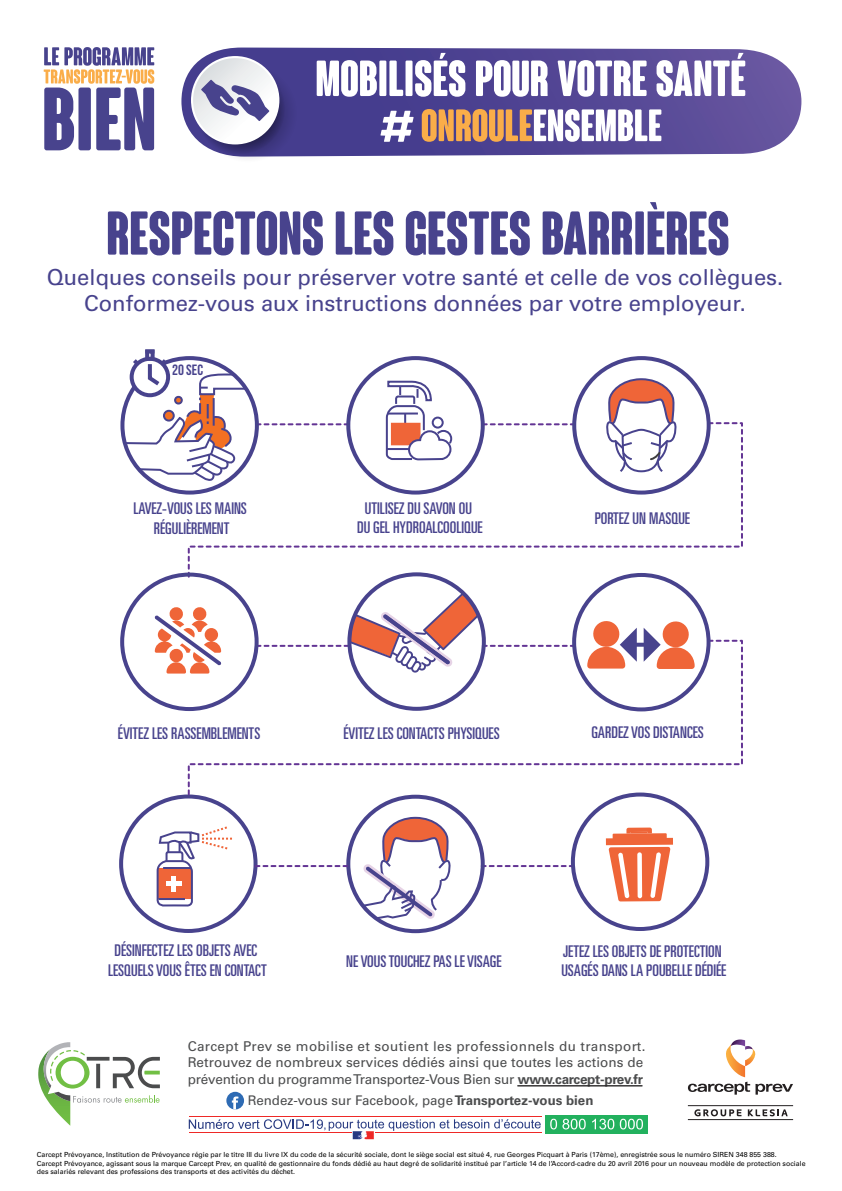
<style>
.page{position:relative;width:842px;height:1191px;background:#fff}
.page>*{position:absolute;margin:0;border:0;box-sizing:border-box;transform-origin:0 0}
.t1{font:700 condensed 60px "Coluna Rounded";color:#48438d}
.t2{font:22px/26.4px "Univers LT Std";color:#48438d;text-align:center}
.t3{font:ultra-condensed 16.1px/19.4px "Univers LT Std";color:#48438d;text-align:center}
.t4{font:14.9px "Bebas Neue";color:#48438d}
.t5{font:13.5px/16.4px "Univers LT Std";letter-spacing:.005em;color:#4b4c4d}
.t6{font:13.3px "Univers LT Std";color:#4b4c4d}
.t7{font:7px/8.4px "Univers LT Std";color:#000001}
.s1{font-weight:700}
</style>
<div class="page">
<svg style="left:187px;top:422px;width:556px;height:157px"></svg>
<svg style="left:485px;top:865px;width:86px;height:2px"></svg>
<div style="left:346px;top:794px;width:139px;height:139px;border:4px solid #48438d;border-radius:50%"></div>
<svg style="left:44px;top:47px;width:110px;height:103px"></svg>
<svg style="left:485px;top:423px;width:87px;height:2px"></svg>
<svg style="left:259px;top:423px;width:87px;height:2px"></svg>
<div style="left:120px;top:356px;width:139px;height:138px;border:4px solid #48438d;border-radius:50%"></div>
<svg style="left:123px;top:349px;width:125px;height:135px"></svg>
<div style="left:346px;top:356px;width:139px;height:138px;border:4px solid #48438d;border-radius:50%"></div>
<svg style="left:385px;top:380px;width:68px;height:81px"></svg>
<div style="left:120px;top:572px;width:139px;height:139px;border:4px solid #48438d;border-radius:50%"></div>
<svg style="left:155px;top:607px;width:64px;height:66px"></svg>
<div style="left:572px;top:356px;width:139px;height:138px;border:4px solid #48438d;border-radius:50%"></div>
<svg style="left:604px;top:378px;width:75px;height:96px"></svg>
<svg style="left:257px;top:592px;width:317px;height:47px"></svg>
<div style="left:119px;top:794px;width:139px;height:139px;border:4px solid #48438d;border-radius:50%"></div>
<svg style="left:156px;top:826px;width:76px;height:81px"></svg>
<svg style="left:187px;top:639px;width:556px;height:157px"></svg>
<svg style="left:255px;top:865px;width:92px;height:2px"></svg>
<div style="left:572px;top:573px;width:138px;height:138px;border:4px solid #48438d;border-radius:50%"></div>
<svg style="left:637px;top:642px;width:7px;height:4px"></svg>
<svg style="left:587px;top:621px;width:50px;height:47px"></svg>
<svg style="left:644px;top:621px;width:51px;height:48px"></svg>
<div style="left:571px;top:792px;width:138px;height:139px;border:4px solid #48438d;border-radius:50%"></div>
<svg style="left:606px;top:827px;width:67px;height:74px"></svg>
<svg style="left:359px;top:816px;width:94px;height:107px"></svg>
<svg style="left:181px;top:48px;width:620px;height:109px;background:#655aa0"></svg>
<svg style="left:198px;top:64px;width:99px;height:98px"></svg>
<svg style="left:194px;top:63px;width:91px;height:91px"></svg>
<svg style="left:380px;top:111px;width:34px;height:31px"></svg>
<svg style="left:422px;top:109px;width:239px;height:33px"></svg>
<svg style="left:191px;top:56px;width:88px;height:88px"></svg>
<svg style="left:317px;top:60px;width:60px;height:37px"></svg>
<div style="left:379px;top:61px;width:7px;height:35px;background:#fff"></div>
<svg style="left:389px;top:61px;width:14px;height:35px"></svg>
<div style="left:405px;top:61px;width:7px;height:35px;background:#fff"></div>
<svg style="left:415px;top:53px;width:50px;height:44px"></svg>
<svg style="left:476px;top:60px;width:72px;height:37px"></svg>
<svg style="left:558px;top:60px;width:89px;height:37px"></svg>
<svg style="left:656px;top:53px;width:89px;height:44px"></svg>
<svg style="left:688px;top:1039px;width:105px;height:55px"></svg>
<svg style="left:694px;top:1109px;width:47px;height:7px"></svg>
<svg style="left:748px;top:1109px;width:40px;height:7px"></svg>
<hr style="left:688px;top:1105px;width:105px;height:1px;background:#231f20">
<hr style="left:688px;top:1119px;width:105px;height:1px;background:#231f20">
<div style="left:545px;top:1115px;width:103px;height:18px;background:#22b15e"></div>
<svg style="left:550px;top:1118px;width:36px;height:11px"></svg>
<svg style="left:592px;top:1118px;width:22px;height:11px"></svg>
<svg style="left:620px;top:1118px;width:23px;height:11px"></svg>
<hr style="left:189px;top:1115px;width:352px;height:1px;background:#ee2927">
<svg style="left:189px;top:1119px;width:352px;height:11px"></svg>
<hr style="left:189px;top:1132px;width:352px;height:1px;background:#ee2927">
<img style="left:353px;top:1131px;width:22px;height:8px">
<svg style="left:38px;top:1042px;width:122px;height:83px"></svg>
<hr style="left:517px;top:1085px;width:125px;height:1px;background:#231f20">
<svg style="left:226px;top:1091px;width:18px;height:18px"></svg>
<h1 class="t1" style="left:106px;top:201px;width:625px">RESPECTONS LES GESTES BARRIÈRES</h1>
<h2 class="t2" style="left:47px;top:264px;width:738px">Quelques conseils pour préserver votre santé et celle de vos collègues.<br>Conformez-vous aux instructions données par votre employeur.</h2>
<h3 class="t4" style="left:172px;top:361px;width:32px">20 SEC</h3>
<h3 class="t3" style="left:133px;top:498px;width:115px">LAVEZ-VOUS LES MAINS<br>RÉGULIÈREMENT</h3>
<h3 class="t3" style="left:357px;top:498px;width:127px">UTILISEZ DU SAVON OU<br>DU GEL HYDROALCOOLIQUE</h3>
<h3 class="t3" style="left:595px;top:508px;width:97px">PORTEZ UN MASQUE</h3>
<h3 class="t3" style="left:118px;top:723px;width:144px">ÉVITEZ LES RASSEMBLEMENTS</h3>
<h3 class="t3" style="left:343px;top:723px;width:158px">ÉVITEZ LES CONTACTS PHYSIQUES</h3>
<h3 class="t3" style="left:591px;top:722px;width:114px">GARDEZ VOS DISTANCES</h3>
<h3 class="t3" style="left:108px;top:941px;width:160px">DÉSINFECTEZ LES OBJETS AVEC<br>LESQUELS VOUS ÊTES EN CONTACT</h3>
<h3 class="t3" style="left:561px;top:941px;width:166px;text-align:left">JETEZ LES OBJETS DE PROTECTION<br>USAGÉS DANS LA POUBELLE DÉDIÉE</h3>
<h3 class="t3" style="left:346px;top:951px;width:157px">NE VOUS TOUCHEZ PAS LE VISAGE</h3>
<h3 class="t5" style="left:188px;top:1038px;width:459px">Carcept Prev se mobilise et soutient les professionnels du transport.<br>Retrouvez de nombreux services dédiés ainsi que toutes les actions de prévention du programme Transportez-Vous Bien sur <span class="s1">www.carcept-prev.fr</span></h3>
<h3 class="t6" style="left:248px;top:1092px;width:347px">Rendez-vous sur Facebook, page <span class="s1">Transportez-vous bien</span></h3>
<p class="t7" style="left:37px;top:1150px;width:770px">Carcept Prévoyance, Institution de Prévoyance régie par le titre III du livre IX du code de la sécurité sociale, dont le siège social est situé 4, rue Georges Picquart à Paris (17ème), enregistrée sous le numéro SIREN 348 855 388.<br>Carcept Prévoyance, agissant sous la marque Carcept Prev, en qualité de gestionnaire du fonds dédié au haut degré de solidarité institué par l’article 14 de l’Accord-cadre du 20 avril 2016 pour un nouveau modèle de protection sociale des salariés relevant des professions des transports et des activités du déchet.</p>
</div>
